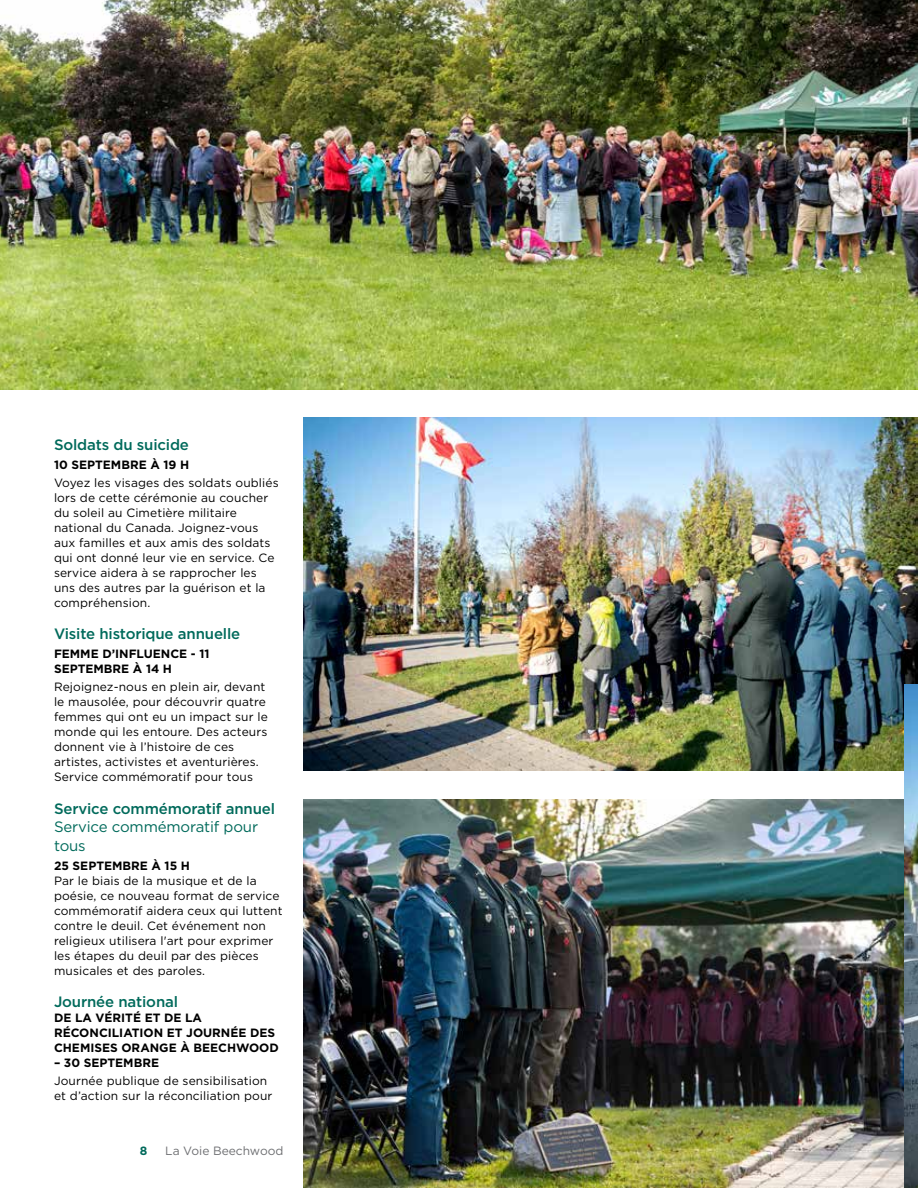
<style>
.page{position:relative;width:918px;height:1188px;background:#fff}
.page>*{position:absolute;margin:0;border:0;box-sizing:border-box;transform-origin:0 0}
.t1{font:500 15px "Gotham HTF";letter-spacing:-.01em;color:#006a5b}
.t2{font:15px/18.8px "Gotham";letter-spacing:-.01em;color:#006a5b}
.t3{font:12px/15px "Gotham";letter-spacing:.01em;color:#000}
.t4{font:700 12px/15px "Gotham";color:#000}
.t5{font:12px "Gotham";color:#6d6e71}
.t6{font:700 12px "Gotham";color:#006a5b}
</style>
<div class="page">
<img style="left:0;top:0;width:918px;height:389px">
<img style="left:303px;top:799px;width:601px;height:389px">
<img style="left:303px;top:417px;width:615px;height:353px">
<img style="left:904px;top:685px;width:14px;height:503px">
<p class="t1" style="left:54px;top:436px;width:137px">Soldats du suicide</p>
<p class="t4" style="left:54px;top:457px;width:137px">10 SEPTEMBRE À 19 H</p>
<p class="t3" style="left:54px;top:475px;width:226px">Voyez les visages des soldats oubliés lors de cette cérémonie au coucher du soleil au Cimetière militaire national du Canada. Joignez-vous aux familles et aux amis des soldats qui ont donné leur vie en service. Ce service aidera à se rapprocher les uns des autres par la guérison et la compréhension.</p>
<p class="t1" style="left:54px;top:625px;width:188px">Visite historique annuelle</p>
<p class="t4" style="left:54px;top:646px;width:157px">FEMME D’INFLUENCE - 11<br>SEPTEMBRE À 14 H</p>
<p class="t3" style="left:54px;top:679px;width:215px">Rejoignez-nous en plein air, devant le mausolée, pour découvrir quatre femmes qui ont eu un impact sur le monde qui les entoure. Des acteurs donnent vie à l’histoire de ces artistes, activistes et aventurières.<br>Service commémoratif pour tous</p>
<p class="t1" style="left:54px;top:800px;width:223px">Service commémoratif annuel</p>
<p class="t2" style="left:54px;top:817px;width:206px">Service commémoratif pour tous</p>
<p class="t4" style="left:54px;top:858px;width:138px">25 SEPTEMBRE À 15 H</p>
<p class="t3" style="left:54px;top:873px;width:230px">Par le biais de la musique et de la poésie, ce nouveau format de service commémoratif aidera ceux qui luttent contre le deuil. Cet événement non religieux utilisera l'art pour exprimer les étapes du deuil par des pièces musicales et des paroles.</p>
<p class="t1" style="left:54px;top:993px;width:126px">Journée national</p>
<p class="t4" style="left:54px;top:1010px;width:226px">DE LA VÉRITÉ ET DE LA<br>RÉCONCILIATION ET JOURNÉE DES<br>CHEMISES ORANGE À BEECHWOOD</p>
<p class="t4" style="left:54px;top:1055px;width:107px">– 30 SEPTEMBRE</p>
<p class="t3" style="left:54px;top:1073px;width:220px">Journée publique de sensibilisation et d’action sur la réconciliation pour</p>
<p class="t6" style="left:140px;top:1143px;width:9px">8</p>
<p class="t5" style="left:165px;top:1145px;width:120px">La Voie Beechwood</p>
</div>
